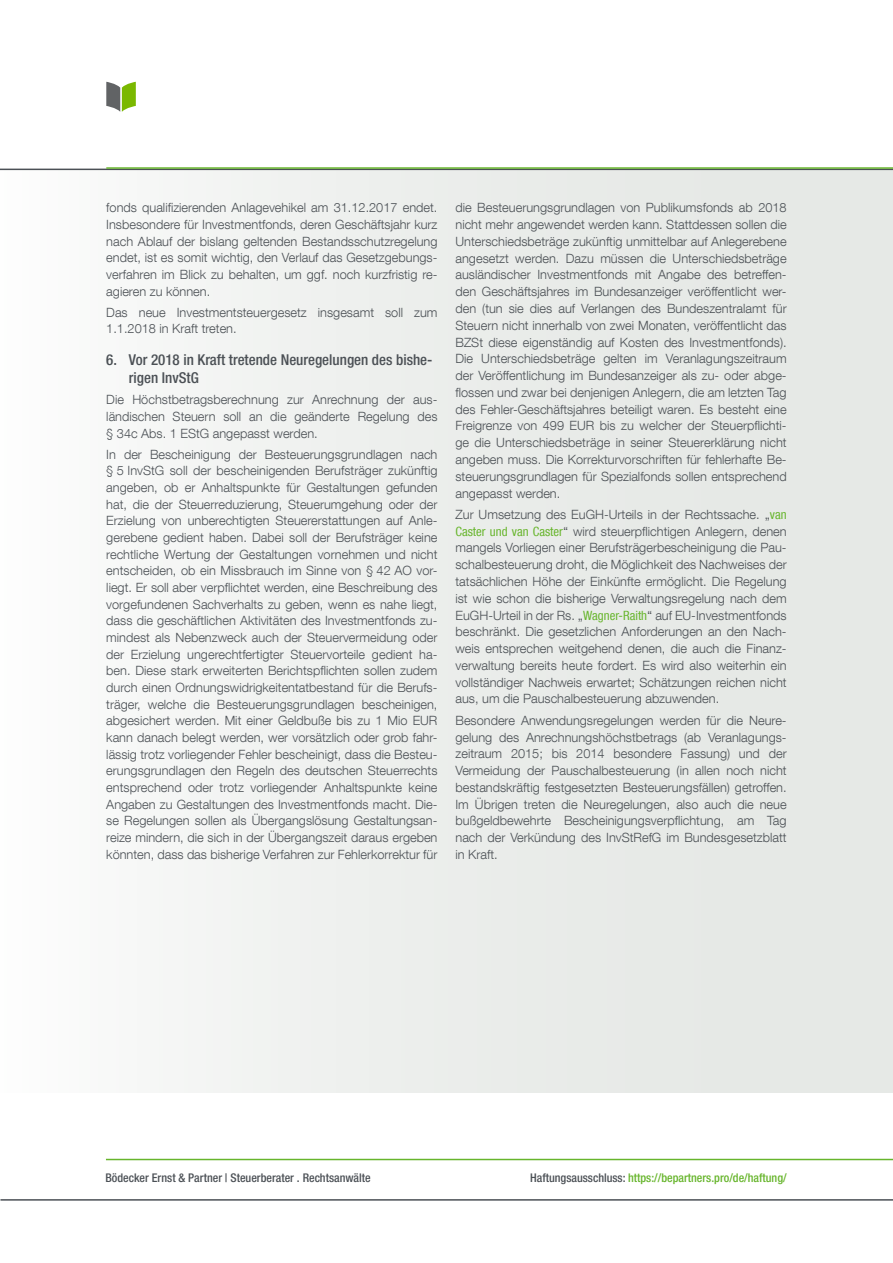
<style>
.page{position:relative;width:893px;height:1263px;background:#fff}
.page>*{position:absolute;margin:0;border:0;box-sizing:border-box;transform-origin:0 0}
.t1{font:500 condensed 15px/18.1px "Helvetica Neue LT Com";color:#4b5055}
.t2{font:300 12.75px/16.8px "Helvetica Neue LT Com";color:#4b5055;text-align:justify}
.t3{font:500 condensed 12px "Helvetica Neue LT Com";color:#67b52c}
.t4{font:500 condensed 12px "Helvetica Neue LT Com";color:#4b5055}
.s1{font-weight:400;font-stretch:condensed}
.s2{font-weight:400;font-stretch:condensed;color:#67b52c}
.s3{color:#4b5055}
</style>
<div class="page">
<div style="left:0;top:170px;width:893px;height:923px;background:#e6e9e6"></div>
<hr style="left:0;top:169px;width:893px;height:1px;background:#4b5055">
<hr style="left:106px;top:167px;width:787px;height:2px;background:#67b52c">
<svg style="left:106px;top:82px;width:30px;height:30px"></svg>
<hr style="left:106px;top:1159px;width:787px;height:1px;background:#67b52c">
<hr style="left:0;top:1199px;width:893px;height:1px;background:#4b5055">
<p class="t2" style="left:106px;top:199px;width:333px">fonds qualifizierenden Anlagevehikel am 31.12.2017 endet.<br>Insbesondere für Investmentfonds, deren Geschäftsjahr kurz nach Ablauf der bislang geltenden Bestandsschutzregelung endet, ist es somit wichtig, den Verlauf das Gesetzgebungs&shy;verfahren im Blick zu behalten, um ggf. noch kurzfristig re&shy;agieren zu können.</p>
<p class="t2" style="left:106px;top:304px;width:333px">Das neue Investmentsteuergesetz insgesamt soll zum<br>1.1.2018 in Kraft treten.</p>
<p class="t1" style="left:129px;top:350px;width:305px;text-indent:-22px">6. Vor 2018 in Kraft tretende Neuregelungen des bishe&shy;rigen InvStG</p>
<p class="t2" style="left:106px;top:391px;width:333px">Die Höchstbetragsberechnung zur Anrechnung der aus&shy;ländischen Steuern soll an die geänderte Regelung des § 34c Abs. 1 EStG angepasst werden.</p>
<p class="t2" style="left:106px;top:446px;width:333px">In der Bescheinigung der Besteuerungsgrundlagen nach § 5 InvStG soll der bescheinigenden Berufsträger zukünftig angeben, ob er Anhaltspunkte für Gestaltungen gefunden hat, die der Steuerreduzierung, Steuerumgehung oder der Erzielung von unberechtigten Steuererstattungen auf Anle&shy;gerebene gedient haben. Dabei soll der Berufsträger keine rechtliche Wertung der Gestaltungen vornehmen und nicht entscheiden, ob ein Missbrauch im Sinne von § 42 AO vor&shy;liegt. Er soll aber verpflichtet werden, eine Beschreibung des vorgefundenen Sachverhalts zu geben, wenn es nahe liegt, dass die geschäftlichen Aktivitäten des Investmentfonds zu&shy;mindest als Nebenzweck auch der Steuervermeidung oder der Erzielung ungerechtfertigter Steuervorteile gedient ha&shy;ben. Diese stark erweiterten Berichtspflichten sollen zudem durch einen Ordnungswidrigkeitentatbestand für die Berufs&shy;träger, welche die Besteuerungsgrundlagen bescheinigen, abgesichert werden. Mit einer Geldbuße bis zu 1 Mio EUR kann danach belegt werden, wer vorsätzlich oder grob fahr&shy;lässig trotz vorliegender Fehler bescheinigt, dass die Besteu&shy;erungsgrundlagen den Regeln des deutschen Steuerrechts entsprechend oder trotz vorliegender Anhaltspunkte keine Angaben zu Gestaltungen des Investmentfonds macht. Die&shy;se Regelungen sollen als Übergangslösung Gestaltungsan&shy;reize mindern, die sich in der Übergangszeit daraus ergeben könnten, dass das bisherige Verfahren zur Fehlerkorrektur für</p>
<p class="t2" style="left:455px;top:199px;width:333px">die Besteuerungsgrundlagen von Publikumsfonds ab 2018 nicht mehr angewendet werden kann. Stattdessen sollen die Unterschiedsbeträge zukünftig unmittelbar auf Anlegerebene angesetzt werden. Dazu müssen die Unterschiedsbeträge ausländischer Investmentfonds mit Angabe des betreffen&shy;den Geschäftsjahres im Bundesanzeiger veröffentlicht wer&shy;den (tun sie dies auf Verlangen des Bundeszentralamt für Steuern nicht innerhalb von zwei Monaten, veröffentlicht das BZSt diese eigenständig auf Kosten des Investmentfonds).<br>Die Unterschiedsbeträge gelten im Veranlagungszeitraum der Veröffentlichung im Bundesanzeiger als zu- oder abge&shy;flossen und zwar bei denjenigen Anlegern, die am letzten Tag des Fehler-Geschäftsjahres beteiligt waren. Es besteht eine Freigrenze von 499 EUR bis zu welcher der Steuerpflichti&shy;ge die Unterschiedsbeträge in seiner Steuererklärung nicht angeben muss. Die Korrekturvorschriften für fehlerhafte Be&shy;steuerungsgrundlagen für Spezialfonds sollen entsprechend angepasst werden.</p>
<p class="t2" style="left:455px;top:506px;width:333px">Zur Umsetzung des EuGH-Urteils in der Rechtssache. <span class="s1">„</span><span class="s2">van Caster und van Caster</span><span class="s1">“</span> wird steuerpflichtigen Anlegern, denen mangels Vorliegen einer Berufsträgerbescheinigung die Pau&shy;schalbesteuerung droht, die Möglichkeit des Nachweises der tatsächlichen Höhe der Einkünfte ermöglicht. Die Regelung ist wie schon die bisherige Verwaltungsregelung nach dem EuGH-Urteil in der Rs. <span class="s1">„</span><span class="s2">Wagner-Raith</span><span class="s1">“</span> auf EU-Investmentfonds beschränkt. Die gesetzlichen Anforderungen an den Nach&shy;weis entsprechen weitgehend denen, die auch die Finanz&shy;verwaltung bereits heute fordert. Es wird also weiterhin ein vollständiger Nachweis erwartet; Schätzungen reichen nicht aus, um die Pauschalbesteuerung abzuwenden.</p>
<p class="t2" style="left:455px;top:711px;width:333px">Besondere Anwendungsregelungen werden für die Neure&shy;gelung des Anrechnungshöchstbetrags (ab Veranlagungs&shy;zeitraum 2015; bis 2014 besondere Fassung) und der Vermeidung der Pauschalbesteuerung (in allen noch nicht bestandskräftig festgesetzten Besteuerungsfällen) getroffen.<br>Im Übrigen treten die Neuregelungen, also auch die neue bußgeldbewehrte Bescheinigungsverpflichtung, am Tag nach der Verkündung des InvStRefG im Bundesgesetzblatt in Kraft.</p>
<p class="t4" style="left:105px;top:1170px;width:267px">Bödecker Ernst &amp; Partner | Steuerberater . Rechtsanwälte</p>
<p class="t3" style="left:530px;top:1170px;width:258px"><span class="s3">Haftungsausschluss:</span> https://bepartners.pro/de/haftung/</p>
</div>
